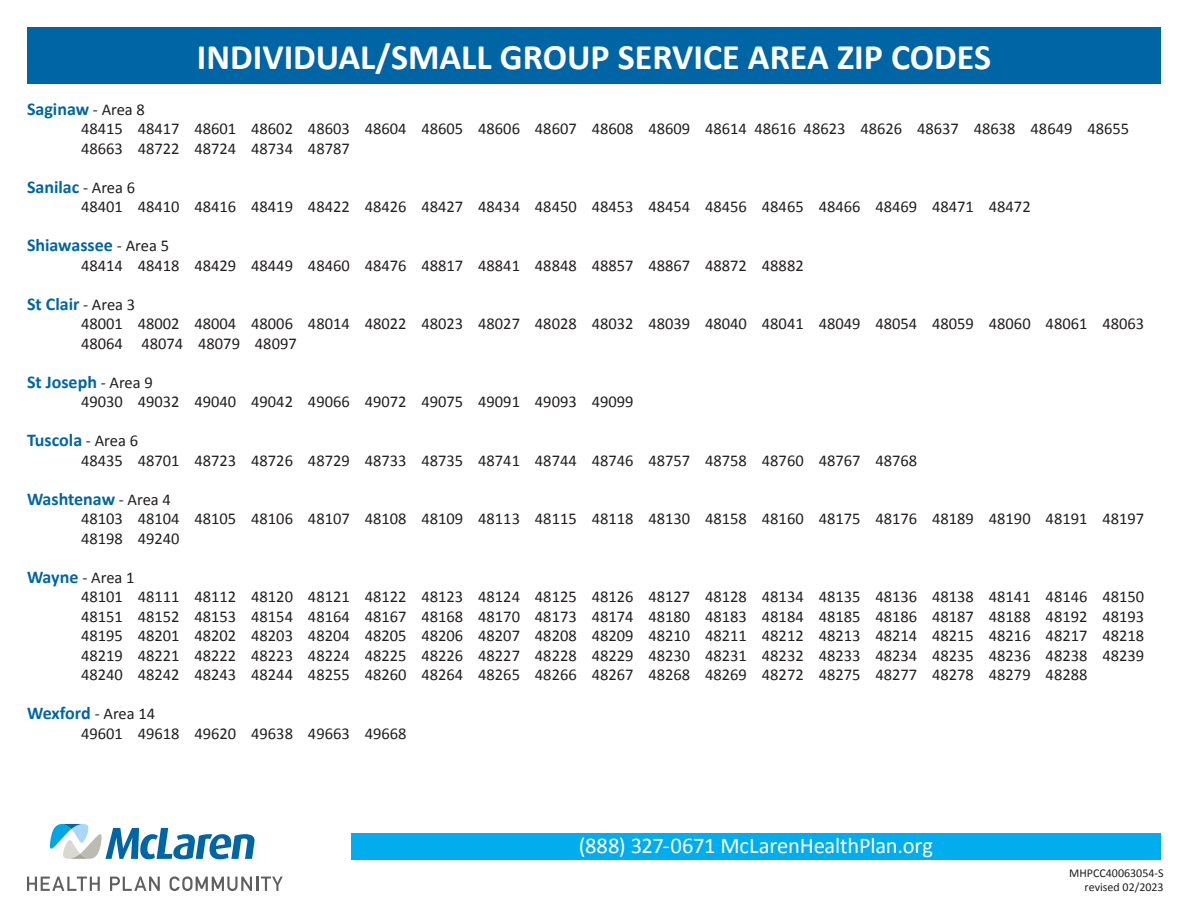
<style>
.page{position:relative;width:1188px;height:918px;background:#fff}
.page>*{position:absolute;margin:0;border:0;box-sizing:border-box;transform-origin:0 0}
.t1{font:700 36px "Calibri";color:#fff}
.t2{font:22.5px "Calibri";letter-spacing:-.01em;color:#fff}
.Shade{font:700 18px "Calibri";color:#0065a4}
.Shade-2{font:16.5px/19.5px "Calibri";color:#231f20}
.t3{font:12px/14.4px "Calibri";color:#231f20;text-align:right}
.s1{font-weight:400;font-size:16.5px;color:#231f20}
.s2{font-weight:700;font-size:18px;color:#0065a4}
</style>
<div class="page">
<div style="left:27px;top:27px;width:1134px;height:56px;background:#0065a4"></div>
<svg style="left:49px;top:824px;width:206px;height:35px"></svg>
<svg style="left:27px;top:877px;width:73px;height:14px"></svg>
<svg style="left:110px;top:877px;width:50px;height:14px"></svg>
<svg style="left:170px;top:876px;width:113px;height:15px"></svg>
<div style="left:351px;top:833px;width:810px;height:27px;background:#00aeef"></div>
<h1 class="t1" style="left:197px;top:31px;width:796px">INDIVIDUAL/SMALL GROUP SERVICE AREA ZIP CODES</h1>
<p class="Shade" style="left:27px;top:96px;width:119px">Saginaw <span class="s1">- Area 8</span></p>
<p class="Shade-2" style="left:81px;top:119px;width:1050px">48415 48417 48601 48602 48603 48604 48605 48606 48607 48608 48609 48614 48616 48623 48626 48637 48638 48649 48655</p>
<p class="Shade-2" style="left:81px;top:138px;width:270px">48663 48722 48724 48734 48787</p>
<p class="Shade" style="left:27px;top:174px;width:110px">Sanilac <span class="s1">- Area 6</span></p>
<p class="Shade-2" style="left:81px;top:197px;width:951px">48401 48410 48416 48419 48422 48426 48427 48434 48450 48453 48454 48456 48465 48466 48469 48471 48472</p>
<p class="Shade" style="left:27px;top:233px;width:144px">Shiawassee <span class="s1">- Area 5</span></p>
<p class="Shade-2" style="left:81px;top:255px;width:724px">48414 48418 48429 48449 48460 48476 48817 48841 48848 48857 48867 48872 48882</p>
<p class="Shade" style="left:27px;top:291px;width:110px">St Clair <span class="s1">- Area 3</span></p>
<p class="Shade-2" style="left:81px;top:314px;width:1065px">48001 48002 48004 48006 48014 48022 48023 48027 48028 48032 48039 48040 48041 48049 48054 48059 48060 48061 48063</p>
<p class="Shade-2" style="left:81px;top:333px;width:217px">48064 48074 48079 48097</p>
<p class="Shade" style="left:27px;top:369px;width:127px">St Joseph <span class="s1">- Area 9</span></p>
<p class="Shade-2" style="left:81px;top:392px;width:554px">49030 49032 49040 49042 49066 49072 49075 49091 49093 49099</p>
<p class="Shade" style="left:27px;top:428px;width:113px">Tuscola <span class="s1">- Area 6</span></p>
<p class="Shade-2" style="left:81px;top:450px;width:838px">48435 48701 48723 48726 48729 48733 48735 48741 48744 48746 48757 48758 48760 48767 48768</p>
<p class="Shade" style="left:27px;top:486px;width:145px">Washtenaw <span class="s1">- Area 4</span></p>
<p class="Shade-2" style="left:81px;top:509px;width:1065px">48103 48104 48105 48106 48107 48108 48109 48113 48115 48118 48130 48158 48160 48175 48176 48189 48190 48191 48197</p>
<p class="Shade-2" style="left:81px;top:528px;width:100px">48198 49240</p>
<p class="Shade-2" style="left:27px;top:567px;width:109px"><span class="s2">Wayne</span> - Area 1</p>
<p class="Shade-2" style="left:81px;top:587px;width:1065px">48101 48111 48112 48120 48121 48122 48123 48124 48125 48126 48127 48128 48134 48135 48136 48138 48141 48146 48150<br>48151 48152 48153 48154 48164 48167 48168 48170 48173 48174 48180 48183 48184 48185 48186 48187 48188 48192 48193</p>
<p class="Shade-2" style="left:81px;top:626px;width:1065px">48195 48201 48202 48203 48204 48205 48206 48207 48208 48209 48210 48211 48212 48213 48214 48215 48216 48217 48218</p>
<p class="Shade-2" style="left:81px;top:645px;width:1065px">48219 48221 48222 48223 48224 48225 48226 48227 48228 48229 48230 48231 48232 48233 48234 48235 48236 48238 48239</p>
<p class="Shade-2" style="left:81px;top:665px;width:1008px">48240 48242 48243 48244 48255 48260 48264 48265 48266 48267 48268 48269 48272 48275 48277 48278 48279 48288</p>
<p class="Shade" style="left:27px;top:701px;width:130px">Wexford <span class="s1">- Area 14</span></p>
<p class="Shade-2" style="left:81px;top:723px;width:327px">49601 49618 49620 49638 49663 49668</p>
<h2 class="t2" style="left:579px;top:830px;width:356px">(888) 327-0671 McLarenHealthPlan.org</h2>
<p class="t3" style="left:1069px;top:865px;width:96px">MHPCC40063054-S revised 02/2023</p>
</div>
